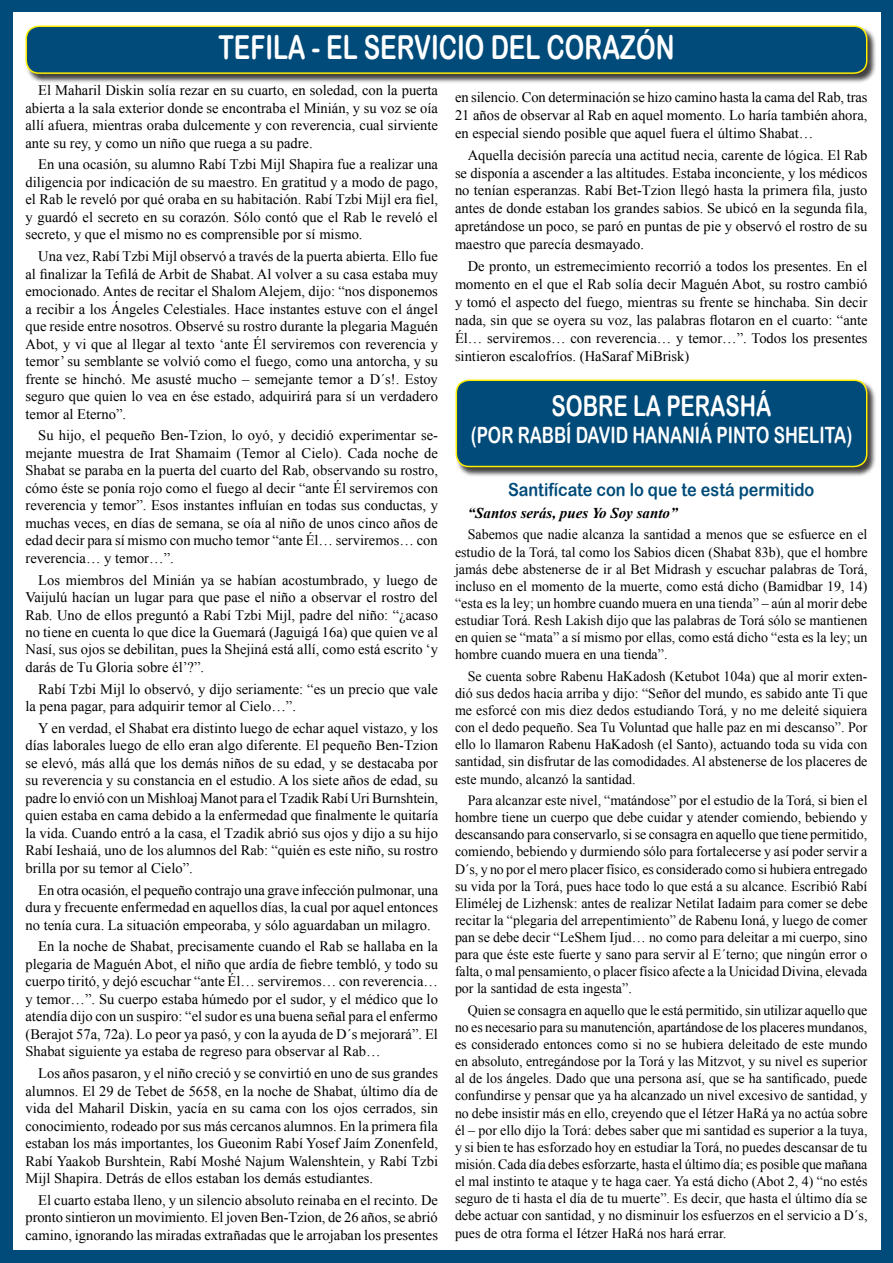
<style>
.page{position:relative;width:893px;height:1263px;background:#004b79}
.page>*{position:absolute;margin:0;border:0;box-sizing:border-box;transform-origin:0 0}
.t1{font:33px "Arial Rounded MT Bold";color:#fff;scale:.75 1}
.t2{font:28.5px "Arial Rounded MT Bold";color:#fff;scale:.75 1}
.t3{font:22.5px "Arial Rounded MT Bold";color:#fff;scale:.75 1}
.t4{font:18px "Arial Rounded MT Bold";color:#004b79;scale:.9 1}
.t5{font:italic 700 15px "Times New Roman";color:#000}
.t6{font:14.55px/17.5px "Times New Roman";color:#000;text-align:justify}
.t7{font:14.25px/17.1px "Times New Roman";color:#000;text-align:justify}
</style>
<div class="page">
<div style="left:13px;top:13px;width:867px;height:1237px;background:#fff"></div>
<div style="left:25px;top:25px;width:857px;height:64px;background:#000;opacity:.75"></div>
<div style="left:26px;top:26px;width:841px;height:47px;background:#004b79;border-radius:13px"></div>
<div style="left:26px;top:26px;width:841px;height:48px;border:2px solid #ffed00;border-radius:13px"></div>
<div style="left:455px;top:379px;width:427px;height:103px;background:#000;opacity:.75"></div>
<div style="left:456px;top:380px;width:411px;height:86px;background:#004b79;border-radius:13px"></div>
<div style="left:456px;top:379px;width:411px;height:88px;border:2px solid #ffed00;border-radius:13px"></div>
<h1 class="t1" style="left:218px;top:28px;width:604px">TEFILA - EL SERVICIO DEL CORAZÓN</h1>
<p class="t6" style="left:26px;top:81px;width:414px;text-indent:13px">El Maharil Diskin solía rezar en su cuarto, en soledad, con la puerta abierta a la sala exterior donde se encontraba el Minián, y su voz se oía allí afuera, mientras oraba dulcemente y con reverencia, cual sirviente ante su rey, y como un niño que ruega a su padre.</p>
<p class="t6" style="left:26px;top:155px;width:414px;text-indent:13px">En una ocasión, su alumno Rabí Tzbi Mijl Shapira fue a realizar una diligencia por indicación de su maestro. En gratitud y a modo de pago, el Rab le reveló por qué oraba en su habitación. Rabí Tzbi Mijl era fiel, y guardó el secreto en su corazón. Sólo contó que el Rab le reveló el secreto, y que el mismo no es comprensible por sí mismo.</p>
<p class="t6" style="left:26px;top:247px;width:414px;text-indent:13px">Una vez, Rabí Tzbi Mijl observó a través de la puerta abierta. Ello fue al finalizar la Tefilá de Arbit de Shabat. Al volver a su casa estaba muy emocionado. Antes de recitar el Shalom Alejem, dijo: “nos disponemos a recibir a los Ángeles Celestiales. Hace instantes estuve con el ángel que reside entre nosotros. Observé su rostro durante la plegaria Maguén Abot, y vi que al llegar al texto ‘ante Él serviremos con reverencia y temor’ su semblante se volvió como el fuego, como una antorcha, y su frente se hinchó. Me asusté mucho – semejante temor a D´s!. Estoy seguro que quien lo vea en ése estado, adquirirá para sí un verdadero temor al Eterno”.</p>
<p class="t6" style="left:26px;top:426px;width:414px;text-indent:13px">Su hijo, el pequeño Ben-Tzion, lo oyó, y decidió experimentar se&shy;mejante muestra de Irat Shamaim (Temor al Cielo). Cada noche de Shabat se paraba en la puerta del cuarto del Rab, observando su rostro, cómo éste se ponía rojo como el fuego al decir “ante Él serviremos con reverencia y temor”. Esos instantes influían en todas sus conductas, y muchas veces, en días de semana, se oía al niño de unos cinco años de edad decir para sí mismo con mucho temor “ante Él… serviremos… con reverencia… y temor…”.</p>
<p class="t6" style="left:26px;top:571px;width:414px;text-indent:13px">Los miembros del Minián ya se habían acostumbrado, y luego de Vaijulú hacían un lugar para que pase el niño a observar el rostro del Rab. Uno de ellos preguntó a Rabí Tzbi Mijl, padre del niño: “¿acaso no tiene en cuenta lo que dice la Guemará (Jaguigá 16a) que quien ve al Nasí, sus ojos se debilitan, pues la Shejiná está allí, como está escrito ‘y darás de Tu Gloria sobre él’?”.</p>
<p class="t6" style="left:26px;top:680px;width:414px;text-indent:13px">Rabí Tzbi Mijl lo observó, y dijo seriamente: “es un precio que vale la pena pagar, para adquirir temor al Cielo…”.</p>
<p class="t6" style="left:26px;top:719px;width:414px;text-indent:13px">Y en verdad, el Shabat era distinto luego de echar aquel vistazo, y los días laborales luego de ello eran algo diferente. El pequeño Ben-Tzion se elevó, más allá que los demás niños de su edad, y se destacaba por su reverencia y su constancia en el estudio. A los siete años de edad, su padre lo envió con un Mishloaj Manot para el Tzadik Rabí Uri Burnshtein, quien estaba en cama debido a la enfermedad que finalmente le quitaría la vida. Cuando entró a la casa, el Tzadik abrió sus ojos y dijo a su hijo Rabí Ieshaiá, uno de los alumnos del Rab: “quién es este niño, su rostro brilla por su temor al Cielo”.</p>
<p class="t6" style="left:26px;top:881px;width:414px;text-indent:13px">En otra ocasión, el pequeño contrajo una grave infección pulmonar, una dura y frecuente enfermedad en aquellos días, la cual por aquel entonces no tenía cura. La situación empeoraba, y sólo aguardaban un milagro.</p>
<p class="t6" style="left:26px;top:937px;width:414px;text-indent:13px">En la noche de Shabat, precisamente cuando el Rab se hallaba en la plegaria de Maguén Abot, el niño que ardía de fiebre tembló, y todo su cuerpo tiritó, y dejó escuchar “ante Él… serviremos… con reverencia… y temor…”. Su cuerpo estaba húmedo por el sudor, y el médico que lo atendía dijo con un suspiro: “el sudor es una buena señal para el enfermo (Berajot 57a, 72a). Lo peor ya pasó, y con la ayuda de D´s mejorará”. El Shabat siguiente ya estaba de regreso para observar al Rab…</p>
<p class="t6" style="left:26px;top:1064px;width:414px;text-indent:13px">Los años pasaron, y el niño creció y se convirtió en uno de sus grandes alumnos. El 29 de Tebet de 5658, en la noche de Shabat, último día de vida del Maharil Diskin, yacía en su cama con los ojos cerrados, sin conocimiento, rodeado por sus más cercanos alumnos. En la primera fila estaban los más importantes, los Gueonim Rabí Yosef Jaím Zonenfeld, Rabí Yaakob Burshtein, Rabí Moshé Najum Walenshtein, y Rabí Tzbi Mijl Shapira. Detrás de ellos estaban los demás estudiantes.</p>
<p class="t6" style="left:26px;top:1191px;width:414px;text-indent:13px">El cuarto estaba lleno, y un silencio absoluto reinaba en el recinto. De pronto sintieron un movimiento. El joven Ben-Tzion, de 26 años, se abrió camino, ignorando las miradas extrañadas que le arrojaban los presentes</p>
<p class="t6" style="left:455px;top:88px;width:414px">en silencio. Con determinación se hizo camino hasta la cama del Rab, tras 21 años de observar al Rab en aquel momento. Lo haría también ahora, en especial siendo posible que aquel fuera el último Shabat…</p>
<p class="t6" style="left:455px;top:146px;width:414px;text-indent:13px">Aquella decisión parecía una actitud necia, carente de lógica. El Rab se disponía a ascender a las altitudes. Estaba inconciente, y los médicos no tenían esperanzas. Rabí Bet-Tzion llegó hasta la primera fila, justo antes de donde estaban los grandes sabios. Se ubicó en la segunda fila, apretándose un poco, se paró en puntas de pie y observó el rostro de su maestro que parecía desmayado.</p>
<p class="t6" style="left:455px;top:257px;width:414px;text-indent:13px">De pronto, un estremecimiento recorrió a todos los presentes. En el momento en el que el Rab solía decir Maguén Abot, su rostro cambió y tomó el aspecto del fuego, mientras su frente se hinchaba. Sin decir nada, sin que se oyera su voz, las palabras flotaron en el cuarto: “ante Él… serviremos… con reverencia… y temor…”. Todos los presentes sintieron escalofríos. (HaSaraf MiBrisk)</p>
<h2 class="t2" style="left:551px;top:389px;width:295px">SOBRE LA PERASHÁ</h2>
<h3 class="t3" style="left:471px;top:421px;width:510px">(por Rabbí David Hananiá Pi nto Shelita)</h3>
<p class="t4" style="left:508px;top:479px;width:342px">Santifícate con lo que te está permitido</p>
<p class="t5" style="left:468px;top:503px;width:211px">“Santos serás, pues Yo Soy santo”</p>
<p class="t7" style="left:455px;top:526px;width:414px;text-indent:13px">Sabemos que nadie alcanza la santidad a menos que se esfuerce en el estudio de la Torá, tal como los Sabios dicen (Shabat 83b), que el hombre jamás debe abstenerse de ir al Bet Midrash y escuchar palabras de Torá, incluso en el momento de la muerte, como está dicho (Bamidbar 19, 14) “esta es la ley; un hombre cuando muera en una tienda” – aún al morir debe estudiar Torá. Resh Lakish dijo que las palabras de Torá sólo se mantienen en quien se “mata” a sí mismo por ellas, como está dicho “esta es la ley; un hombre cuando muera en una tienda”.</p>
<p class="t7" style="left:455px;top:667px;width:414px;text-indent:13px">Se cuenta sobre Rabenu HaKadosh (Ketubot 104a) que al morir exten&shy;dió sus dedos hacia arriba y dijo: “Señor del mundo, es sabido ante Ti que me esforcé con mis diez dedos estudiando Torá, y no me deleité siquiera con el dedo pequeño. Sea Tu Voluntad que halle paz en mi descanso”. Por ello lo llamaron Rabenu HaKadosh (el Santo), actuando toda su vida con santidad, sin disfrutar de las comodidades. Al abstenerse de los placeres de este mundo, alcanzó la santidad.</p>
<p class="t7" style="left:455px;top:791px;width:414px;text-indent:13px">Para alcanzar este nivel, “matándose” por el estudio de la Torá, si bien el hombre tiene un cuerpo que debe cuidar y atender comiendo, bebiendo y descansando para conservarlo, si se consagra en aquello que tiene permitido, comiendo, bebiendo y durmiendo sólo para fortalecerse y así poder servir a D´s, y no por el mero placer físico, es considerado como si hubiera entregado su vida por la Torá, pues hace todo lo que está a su alcance. Escribió Rabí Elimélej de Lizhensk: antes de realizar Netilat Iadaim para comer se debe recitar la “plegaria del arrepentimiento” de Rabenu Ioná, y luego de comer pan se debe decir “LeShem Ijud… no como para deleitar a mi cuerpo, sino para que éste este fuerte y sano para servir al E´terno; que ningún error o falta, o mal pensamiento, o placer físico afecte a la Unicidad Divina, elevada por la santidad de esta ingesta”.</p>
<p class="t7" style="left:455px;top:1001px;width:414px;text-indent:13px">Quien se consagra en aquello que le está permitido, sin utilizar aquello que no es necesario para su manutención, apartándose de los placeres mundanos, es considerado entonces como si no se hubiera deleitado de este mundo en absoluto, entregándose por la Torá y las Mitzvot, y su nivel es superior al de los ángeles. Dado que una persona así, que se ha santificado, puede confundirse y pensar que ya ha alcanzado un nivel excesivo de santidad, y no debe insistir más en ello, creyendo que el Iétzer HaRá ya no actúa sobre él – por ello dijo la Torá: debes saber que mi santidad es superior a la tuya, y si bien te has esforzado hoy en estudiar la Torá, no puedes descansar de tu misión. Cada día debes esforzarte, hasta el último día; es posible que mañana el mal instinto te ataque y te haga caer. Ya está dicho (Abot 2, 4) “no estés seguro de ti hasta el día de tu muerte”. Es decir, que hasta el último día se debe actuar con santidad, y no disminuir los esfuerzos en el servicio a D´s, pues de otra forma el Iétzer HaRá nos hará errar.</p>
</div>
